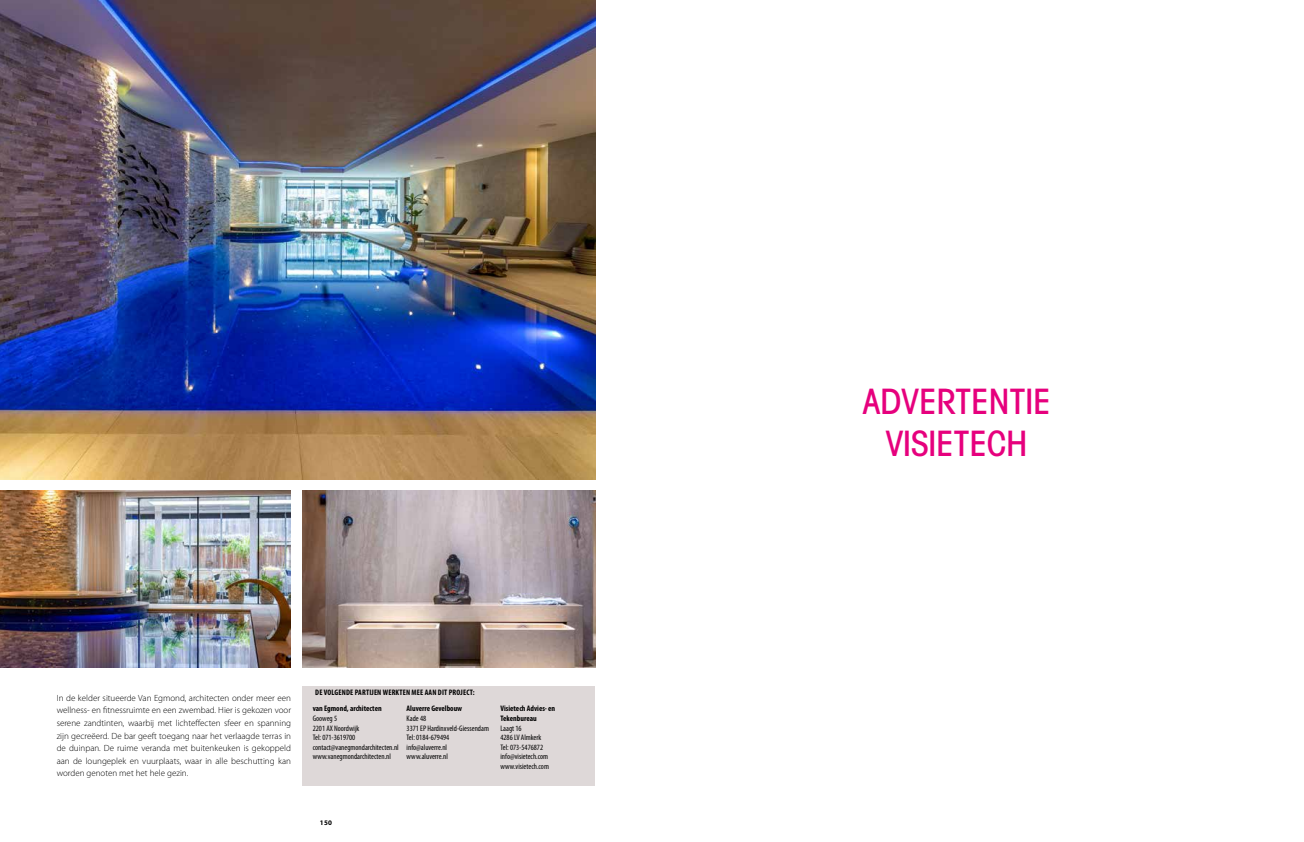
<style>
.page{position:relative;width:1304px;height:842px;background:#fff}
.page>*{position:absolute;margin:0;border:0;box-sizing:border-box;transform-origin:0 0}
.t1{font:500 condensed 35px/42px "Avant Garde";color:#e6007d;text-align:center}
.t2{font:300 9px/12.6px "Myriad Pro";color:#000;text-align:justify}
.t3{font:condensed 8px/9.6px "Myriad Pro";color:#000}
.t4{font:700 condensed 8px/9.6px "Myriad Pro";color:#000}
.t5{font:700 condensed 8px "Myriad Pro";letter-spacing:.02em;color:#000}
.t6{font:700 7px "Myriad Pro";color:#000}
</style>
<div class="page">
<div style="left:302px;top:686px;width:293px;height:99px;background:#ded8d8"></div>
<img style="left:0;top:0;width:595px;height:479px">
<img style="left:0;top:490px;width:290px;height:177px">
<img style="left:302px;top:490px;width:293px;height:177px">
<p class="t5" style="left:315px;top:688px;width:161px">DE VOLGENDE PARTIJEN WERKTEN MEE AAN DIT PROJECT:</p>
<p class="t2" style="left:57px;top:692px;width:236px">In de kelder situeerde Van Egmond, architecten onder meer een wellness- en fitnessruimte en een zwembad. Hier is gekozen voor serene zandtinten, waarbij met lichteffecten sfeer en spanning zijn gecreëerd. De bar geeft toegang naar het verlaagde terras in de duinpan. De ruime veranda met buitenkeuken is gekoppeld aan de loungeplek en vuurplaats, waar in alle beschutting kan worden genoten met het hele gezin.</p>
<p class="t4" style="left:313px;top:704px;width:70px">van Egmond, architecten</p>
<p class="t4" style="left:407px;top:704px;width:57px">Aluverre Gevelbouw</p>
<p class="t3" style="left:407px;top:714px;width:84px">Kade 48<br>3371 EP Hardinxveld-Giessendam<br>Tel: 0184-679494 info@aluverre.nl www.aluverre.nl</p>
<p class="t3" style="left:313px;top:714px;width:88px">Gooweg 5<br>2201 AX Noordwijk<br>Tel: 071-3619700 contact@vanegmondarchitecten.nl www.vanegmondarchitecten.nl</p>
<p class="t4" style="left:500px;top:704px;width:56px">Visietech Advies- en<br>Tekenbureau</p>
<p class="t3" style="left:500px;top:723px;width:50px">Laagt 16<br>4286 LV Almkerk<br>Tel: 073-5476872 info@visietech.com www.visietech.com</p>
<p class="t6" style="left:320px;top:818px;width:14px">150</p>
<h1 class="t1" style="left:863px;top:380px;width:189px">ADVERTENTIE<br>VISIETECH</h1>
</div>
